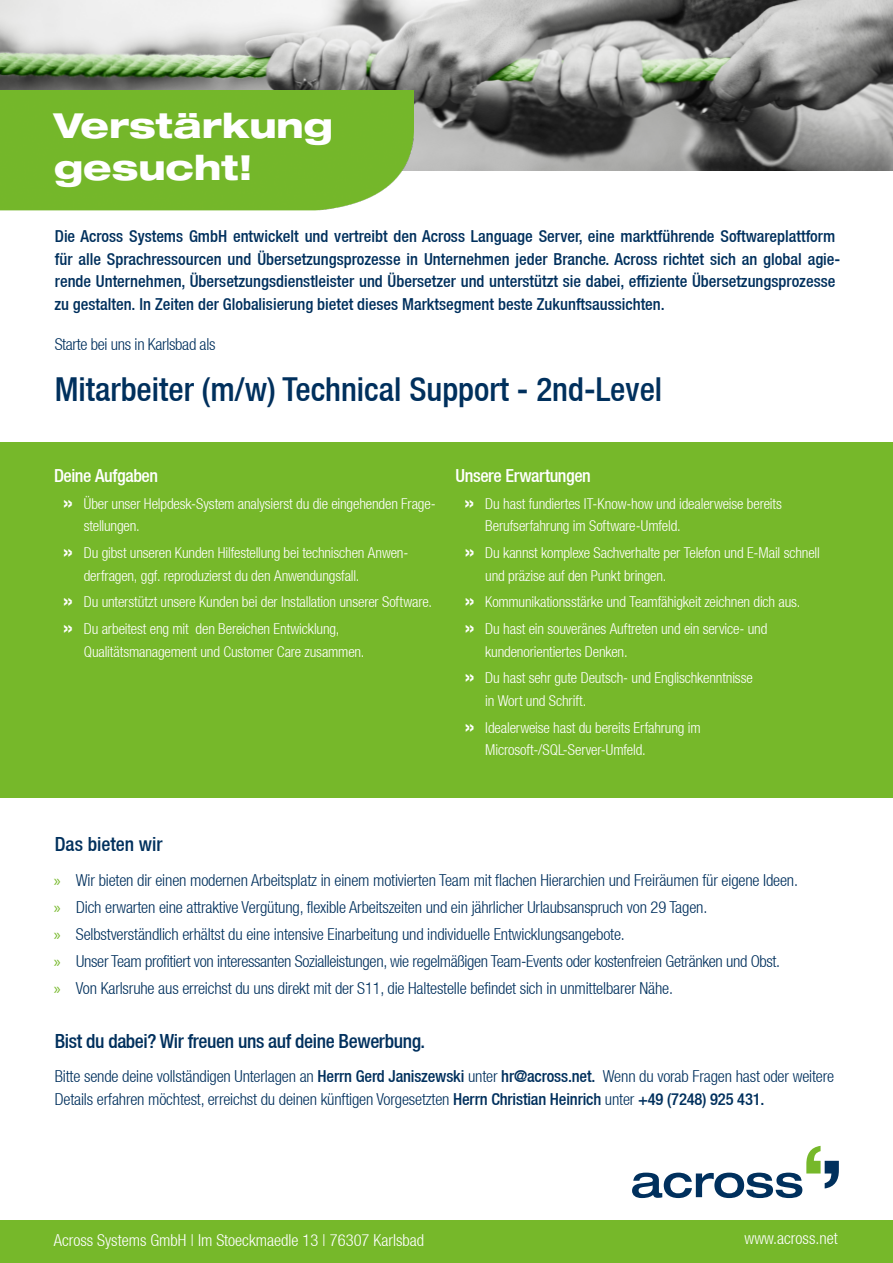
<style>
.page{position:relative;width:893px;height:1263px;background:#fff}
.page>*{position:absolute;margin:0;border:0;box-sizing:border-box;transform-origin:0 0}
.t1{font:800 expanded 34.5px/42px "Helvetica Neue LT Std";color:#fff}
.t2{font:500 condensed 33px "Helvetica Neue LT";color:#00305d}
.t3{font:500 condensed 19.5px "Helvetica Neue LT";letter-spacing:-.02em;color:#00305d}
.t4{font:500 condensed 19.5px "Helvetica Neue LT";color:#00305d}
.t5{font:500 condensed 18px "Helvetica Neue LT";letter-spacing:-.02em;color:#fff}
.t6{font:300 condensed 16.5px/27px "Helvetica Neue LT";letter-spacing:-.01em;color:#00305d}
.t7{font:500 condensed 16.5px/22.5px "Helvetica Neue LT";color:#00305d}
.t8{font:300 condensed 16.5px "Helvetica Neue LT";color:#fff}
.t9{font:300 condensed 15px/22.5px "Helvetica Neue LT";letter-spacing:-.01em;color:#fff}
.s1{font-family:"Helvetica Neue";font-weight:700;font-stretch:expanded;font-size:18px}
.s2{font-family:"Myriad Pro";font-weight:400;font-stretch:normal;color:#76b82a}
.s3{font-weight:500}
</style>
<div class="page">
<div style="left:0;top:1220px;width:893px;height:43px;background:#76b82a"></div>
<svg style="left:632px;top:1146px;width:207px;height:52px"></svg>
<img style="left:0;top:0;width:893px;height:171px">
<div style="left:0;top:442px;width:893px;height:356px;background:#76b82a"></div>
<div style="left:0;top:91px;width:414px;height:119px;background:#74b72a"></div>
<h1 class="t1" style="left:54px;top:103px;width:281px">Verstärkung gesucht!</h1>
<p class="t7" style="left:54px;top:225px;width:787px">Die Across Systems GmbH entwickelt und vertreibt den Across Language Server, eine marktführende Softwareplattform für alle Sprachressourcen und Übersetzungsprozesse in Unternehmen jeder Branche. Across richtet sich an global agie&shy;rende Unternehmen, Übersetzungsdienstleister und Übersetzer und unterstützt sie dabei, effiziente Übersetzungsprozesse zu gestalten. In Zeiten der Globalisierung bietet dieses Marktsegment beste Zukunftsaussichten.</p>
<p class="t6" style="left:55px;top:331px;width:162px">Starte bei uns in Karlsbad als</p>
<h2 class="t2" style="left:55px;top:370px;width:609px">Mitarbeiter (m/w) Technical Support - 2nd-Level</h2>
<p class="t5" style="left:54px;top:465px;width:106px">Deine Aufgaben</p>
<p class="t9" style="left:84px;top:492px;width:353px;text-indent:-21px"><span class="s1">»</span> Über unser Helpdesk-System analysierst du die eingehenden Frage&shy;stellungen.</p>
<p class="t9" style="left:84px;top:541px;width:326px;text-indent:-21px"><span class="s1">»</span> Du gibst unseren Kunden Hilfestellung bei technischen Anwen&shy;derfragen, ggf. reproduzierst du den Anwendungsfall.</p>
<p class="t9" style="left:63px;top:589px;width:371px;line-height:26.7px"><span class="s1">»</span> Du unterstützt unsere Kunden bei der Installation unserer Software. <span class="s1">»</span> Du arbeitest eng mit den Bereichen Entwicklung,</p>
<p class="t9" style="left:84px;top:640px;width:282px">Qualitätsmanagement und Customer Care zusammen.</p>
<p class="t5" style="left:455px;top:465px;width:137px">Unsere Erwartungen</p>
<p class="t9" style="left:485px;top:492px;width:298px;text-indent:-21px"><span class="s1">»</span> Du hast fundiertes IT-Know-how und idealerweise bereits<br>Berufserfahrung im Software-Umfeld.</p>
<p class="t9" style="left:485px;top:541px;width:336px;text-indent:-21px"><span class="s1">»</span> Du kannst komplexe Sachverhalte per Telefon und E-Mail schnell und präzise auf den Punkt bringen.</p>
<p class="t9" style="left:464px;top:589px;width:338px;line-height:26.7px"><span class="s1">»</span> Kommunikationsstärke und Teamfähigkeit zeichnen dich aus. <span class="s1">»</span> Du hast ein souveränes Auftreten und ein service- und</p>
<p class="t9" style="left:464px;top:638px;width:290px;line-height:26.7px;text-indent:21px">kundenorientiertes Denken.<br><span class="s1">»</span> Du hast sehr gute Deutsch- und Englischkenntnisse</p>
<p class="t9" style="left:464px;top:687px;width:238px;line-height:26.7px;text-indent:21px">in Wort und Schrift.<br><span class="s1">»</span> Idealerweise hast du bereits Erfahrung im</p>
<p class="t9" style="left:485px;top:738px;width:162px">Microsoft-/SQL-Server-Umfeld.</p>
<p class="t4" style="left:55px;top:833px;width:109px">Das bieten wir</p>
<p class="t6" style="left:54px;top:866px;width:746px"><span class="s2">»</span> Wir bieten dir einen modernen Arbeitsplatz in einem motivierten Team mit flachen Hierarchien und Freiräumen für eigene Ideen. <span class="s2">»</span> Dich erwarten eine attraktive Vergütung, flexible Arbeitszeiten und ein jährlicher Urlaubsanspruch von 29 Tagen.<br><span class="s2">»</span> Selbstverständlich erhältst du eine intensive Einarbeitung und individuelle Entwicklungsangebote.<br><span class="s2">»</span> Unser Team profitiert von interessanten Sozialleistungen, wie regelmäßigen Team-Events oder kostenfreien Getränken und Obst.<br><span class="s2">»</span> Von Karlsruhe aus erreichst du uns direkt mit der S11, die Haltestelle befindet sich in unmittelbarer Nähe.</p>
<p class="t3" style="left:55px;top:1029px;width:372px">Bist du dabei? Wir freuen uns auf deine Bewerbung.</p>
<p class="t6" style="left:55px;top:1065px;width:781px;line-height:22.5px">Bitte sende deine vollständigen Unterlagen an <span class="s3">Herrn Gerd Janiszewski</span> unter <span class="s3">hr@across.net.</span> Wenn du vorab Fragen hast oder weitere<br>Details erfahren möchtest, erreichst du deinen künftigen Vorgesetzten <span class="s3">Herrn Christian Heinrich</span> unter <span class="s3">+49 (7248) 925 431.</span></p>
<p class="t8" style="left:54px;top:1231px;width:372px">Across Systems GmbH | Im Stoeckmaedle 13 | 76307 Karlsbad</p>
<p class="t8" style="left:744px;top:1229px;width:95px">www.across.net</p>
</div>
